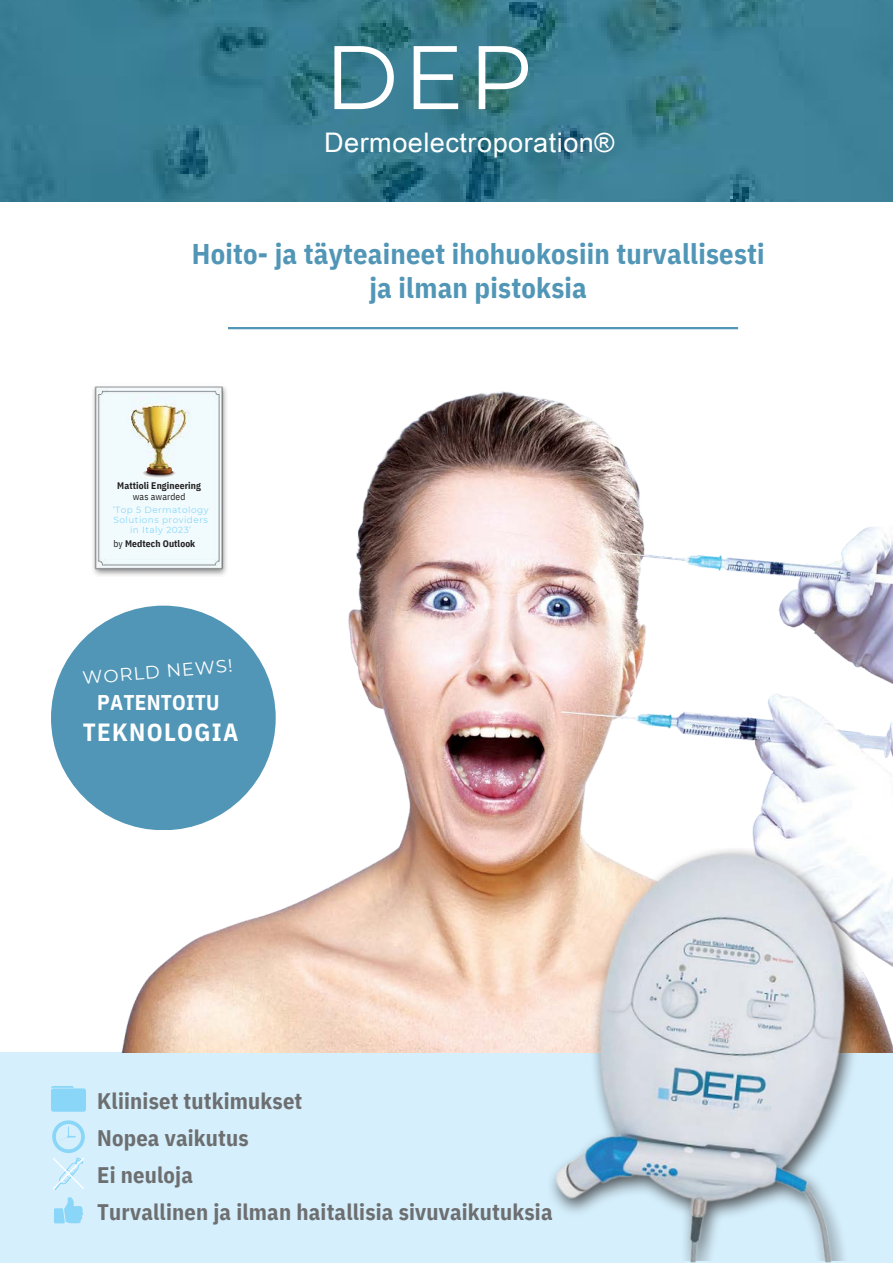
<style>
.page{position:relative;width:893px;height:1264px;background:#fff}
.page>*{position:absolute;margin:0;border:0;box-sizing:border-box;transform-origin:0 0}
.t1{font:90px "Montserrat";color:#fff}
.t2{font:700 28.5px/33.8px "IBM Plex Sans Cond";letter-spacing:.01em;color:#5196b6;text-align:center}
.t3{font:27px "Arial Unicode MS";letter-spacing:.02em;color:#fff}
.t4{font:700 24.75px "IBM Plex Sans Cond";letter-spacing:.055em;color:#fff}
.t5{font:700 22.5px "IBM Plex Sans Cond";letter-spacing:.01em;color:#6d6e70}
.t6{font:700 21.3px "IBM Plex Sans Cond";letter-spacing:.01em;color:#fff}
.t7{font:18px "Montserrat";color:#fff}
.t8{font:700 9.6px/11.2px "IBM Plex Sans Cond";letter-spacing:.01em;color:#231f20;text-align:center}
.t9{font:8.85px/10.1px "Montserrat";letter-spacing:.055em;color:#89d6f8;text-align:center}
.s1{font-weight:400}
</style>
<div class="page">
<img style="left:0;top:0;width:892px;height:201px">
<div style="left:0;top:1051px;width:892px;height:211px;background:#d5effc"></div>
<img style="left:82px;top:391px;width:810px;height:661px">
<div style="left:51px;top:605px;width:225px;height:225px;background:#5196b6;border-radius:50%"></div>
<img style="left:535px;top:830px;width:351px;height:432px">
<svg style="left:54px;top:1197px;width:29px;height:26px"></svg>
<svg style="left:51px;top:1086px;width:23px;height:2px"></svg>
<div style="left:51px;top:1088px;width:35px;height:23px;background:#89d6f8;border-radius:2px"></div>
<svg style="left:52px;top:1120px;width:33px;height:70px"></svg>
<img style="left:51px;top:329px;width:254px;height:408px">
<img style="left:141px;top:466px;width:35px;height:12px">
<hr style="left:228px;top:327px;width:510px;height:2px;background:#5196b6">
<p class="t1" style="left:324px;top:22px;width:210px">DEP</p>
<p class="t3" style="left:324px;top:123px;width:292px">Dermoelectroporation®</p>
<p class="t2" style="left:192px;top:236px;width:574px">Hoito- ja täyteaineet ihohuokosiin turvallisesti ja ilman pistoksia</p>
<p class="t8" style="left:117px;top:479px;width:85px">Mattioli Engineering <span class="s1">was awarded</span></p>
<p class="t9" style="left:113px;top:505px;width:97px">’Top 5 Dermatology<br>Solutions providers in Italy 2023’</p>
<p class="t8" style="left:113px;top:538px;width:83px"><span class="s1">by</span> Medtech Outlook</p>
<p class="t7" style="left:82px;top:667px;width:152px;rotate:-5deg">WORLD NEWS!</p>
<p class="t6" style="left:97px;top:688px;width:124px">PATENTOITU</p>
<p class="t4" style="left:83px;top:715px;width:157px">TEKNOLOGIA</p>
<p class="t5" style="left:97px;top:1085px;width:206px">Kliiniset tutkimukset</p>
<p class="t5" style="left:97px;top:1122px;width:153px">Nopea vaikutus</p>
<p class="t5" style="left:97px;top:1159px;width:97px">Ei neuloja</p>
<p class="t5" style="left:97px;top:1196px;width:457px">Turvallinen ja ilman haitallisia sivuvaikutuksia</p>
</div>
